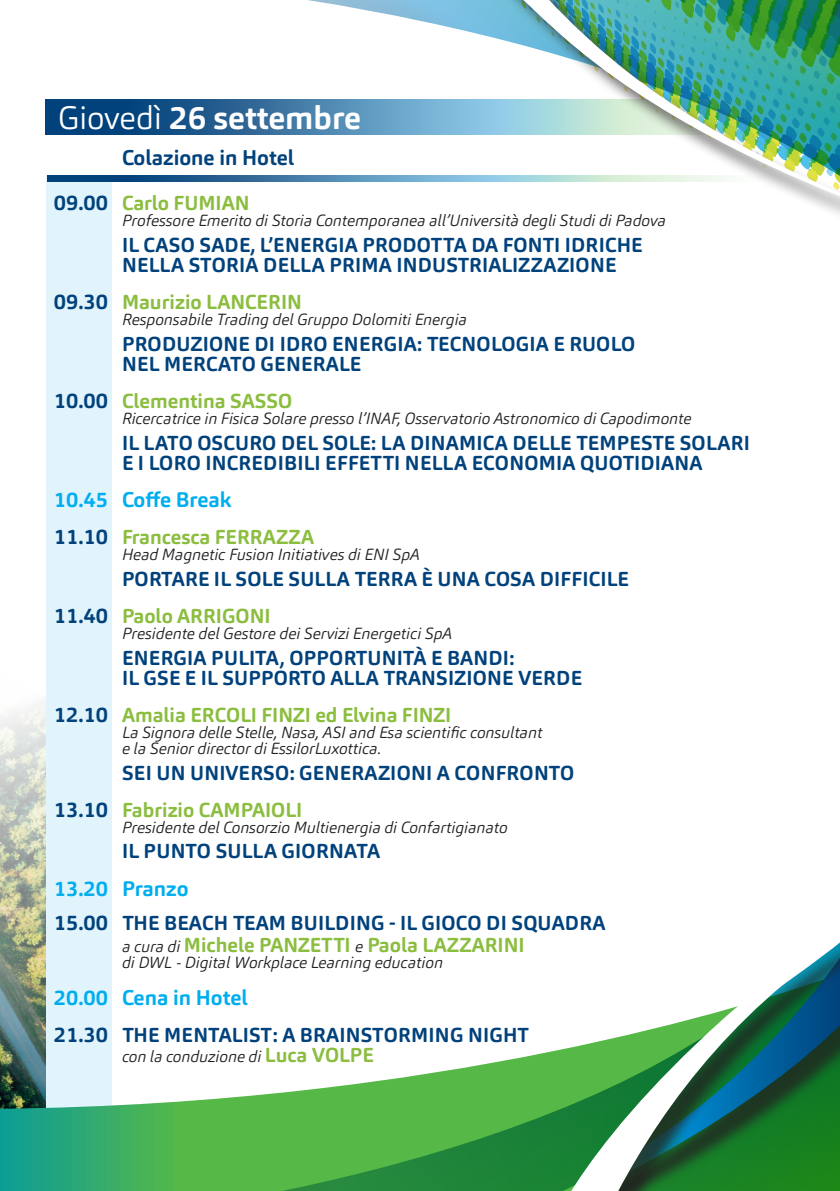
<style>
.page{position:relative;width:840px;height:1191px;background:#fff}
.page>*{position:absolute;margin:0;border:0;box-sizing:border-box;transform-origin:0 0}
.t1{font:700 32px "Carnas";color:#fff}
.t2{font:700 21px "Carnas";color:#00aeef}
.t3{font:700 21px "Carnas";color:#01427c}
.t4{font:700 20px/20px "Carnas";letter-spacing:.01em;color:#01427c}
.t5{font:700 20px "Carnas";color:#8bbd3f}
.t6{font:italic 300 16px/16px "Carnas";color:#231f20}
.s1{font-weight:300}
.s2{font-size:21px;color:#01427c}
.s3{font-size:21px}
.s4{color:#8bbd3f}
.s5{font-weight:300;font-style:italic;font-size:16px;color:#231f20}
.s6{font-weight:700;font-style:normal;font-size:20px;color:#8bbd3f}
</style>
<div class="page">
<img style="left:0;top:673px;width:47px;height:109px">
<div style="left:47px;top:176px;width:65px;height:969px;background:#e1f4fc"></div>
<svg style="left:45px;top:99px;width:298px;height:36px;background:#1f5b8e"></svg>
<svg style="left:48px;top:176px;width:295px;height:5px"></svg>
<img style="left:343px;top:0;width:496px;height:214px">
<svg style="left:0;top:782px;width:285px;height:409px"></svg>
<div style="left:285px;top:825px;width:554px;height:366px;background:#231f20;opacity:.75"></div>
<svg style="left:541px;top:825px;width:298px;height:366px"></svg>
<h1 class="t1" style="left:58px;top:98px;width:304px"><span class="s1">Giovedì</span> 26 settembre</h1>
<p class="t3" style="left:122px;top:144px;width:173px">Colazione in Hotel</p>
<p class="t5" style="left:54px;top:190px;width:197px"><span class="s2">09.00</span> Carlo FUMIAN</p>
<p class="t6" style="left:122px;top:212px;width:545px">Professore Emerito di Storia Contemporanea all’Università degli Studi di Padova</p>
<p class="t4" style="left:122px;top:235px;width:522px">IL CASO SADE, L’ENERGIA PRODOTTA DA FONTI IDRICHE<br>NELLA STORIA DELLA PRIMA INDUSTRIALIZZAZIONE</p>
<p class="t5" style="left:54px;top:289px;width:249px"><span class="s2">09.30</span> Maurizio LANCERIN</p>
<p class="t6" style="left:122px;top:311px;width:346px">Responsabile Trading del Gruppo Dolomiti Energia</p>
<p class="t4" style="left:122px;top:334px;width:514px">PRODUZIONE DI IDRO ENERGIA: TECNOLOGIA E RUOLO<br>NEL MERCATO GENERALE</p>
<p class="t5" style="left:54px;top:388px;width:240px"><span class="s2">10.00</span> Clementina SASSO</p>
<p class="t6" style="left:122px;top:410px;width:570px">Ricercatrice in Fisica Solare presso l’INAF, Osservatorio Astronomico di Capodimonte</p>
<p class="t4" style="left:122px;top:432px;width:629px">IL LATO OSCURO DEL SOLE: LA DINAMICA DELLE TEMPESTE SOLARI<br>E I LORO INCREDIBILI EFFETTI NELLA ECONOMIA QUOTIDIANA</p>
<p class="t2" style="left:54px;top:486px;width:179px">10.45 Coffe Break</p>
<p class="t5" style="left:54px;top:524px;width:261px"><span class="s2">11.10</span> Francesca FERRAZZA</p>
<p class="t6" style="left:122px;top:546px;width:299px">Head Magnetic Fusion Initiatives di ENI SpA</p>
<p class="t4" style="left:54px;top:560px;width:576px;line-height:37.2px;text-indent:68px">PORTARE IL SOLE SULLA TERRA È UNA COSA DIFFICILE<br><span class="s3">11.40</span> <span class="s4">Paolo ARRIGONI</span></p>
<p class="t6" style="left:122px;top:625px;width:331px">Presidente del Gestore dei Servizi Energetici SpA</p>
<p class="t4" style="left:122px;top:647px;width:461px">ENERGIA PULITA, OPPORTUNITÀ E BANDI:<br>IL GSE E IL SUPPORTO ALLA TRANSIZIONE VERDE</p>
<p class="t5" style="left:54px;top:702px;width:399px"><span class="s2">12.10</span> Amalia ERCOLI FINZI ed Elvina FINZI</p>
<p class="t6" style="left:122px;top:724px;width:421px">La Signora delle Stelle, Nasa, ASI and Esa scientific consultant e la Senior director di EssilorLuxottica.</p>
<p class="t4" style="left:54px;top:754px;width:521px;line-height:37.2px;text-indent:68px">SEI UN UNIVERSO: GENERAZIONI A CONFRONTO<br><span class="s3">13.10</span> <span class="s4">Fabrizio CAMPAIOLI</span></p>
<p class="t6" style="left:122px;top:819px;width:387px">Presidente del Consorzio Multienergia di Confartigianato</p>
<p class="t4" style="left:122px;top:841px;width:259px">IL PUNTO SULLA GIORNATA</p>
<p class="t2" style="left:54px;top:874px;width:136px">13.20 Pranzo</p>
<p class="t4" style="left:122px;top:911px;width:484px;line-height:22px;text-indent:-68px"><span class="s3">15.00</span> THE BEACH TEAM BUILDING - IL GIOCO DI SQUADRA <span class="s5">a cura di</span> <span class="s4">Michele PANZETTI</span> <span class="s5">e</span> <span class="s4">Paola LAZZARINI</span></p>
<p class="t6" style="left:122px;top:954px;width:322px">di DWL - Digital Workplace Learning education</p>
<p class="t2" style="left:54px;top:984px;width:195px">20.00 Cena in Hotel</p>
<p class="t4" style="left:54px;top:1025px;width:476px"><span class="s3">21.30</span> THE MENTALIST: A BRAINSTORMING NIGHT</p>
<p class="t6" style="left:122px;top:1048px;width:253px">con la conduzione di <span class="s6">Luca VOLPE</span></p>
</div>
